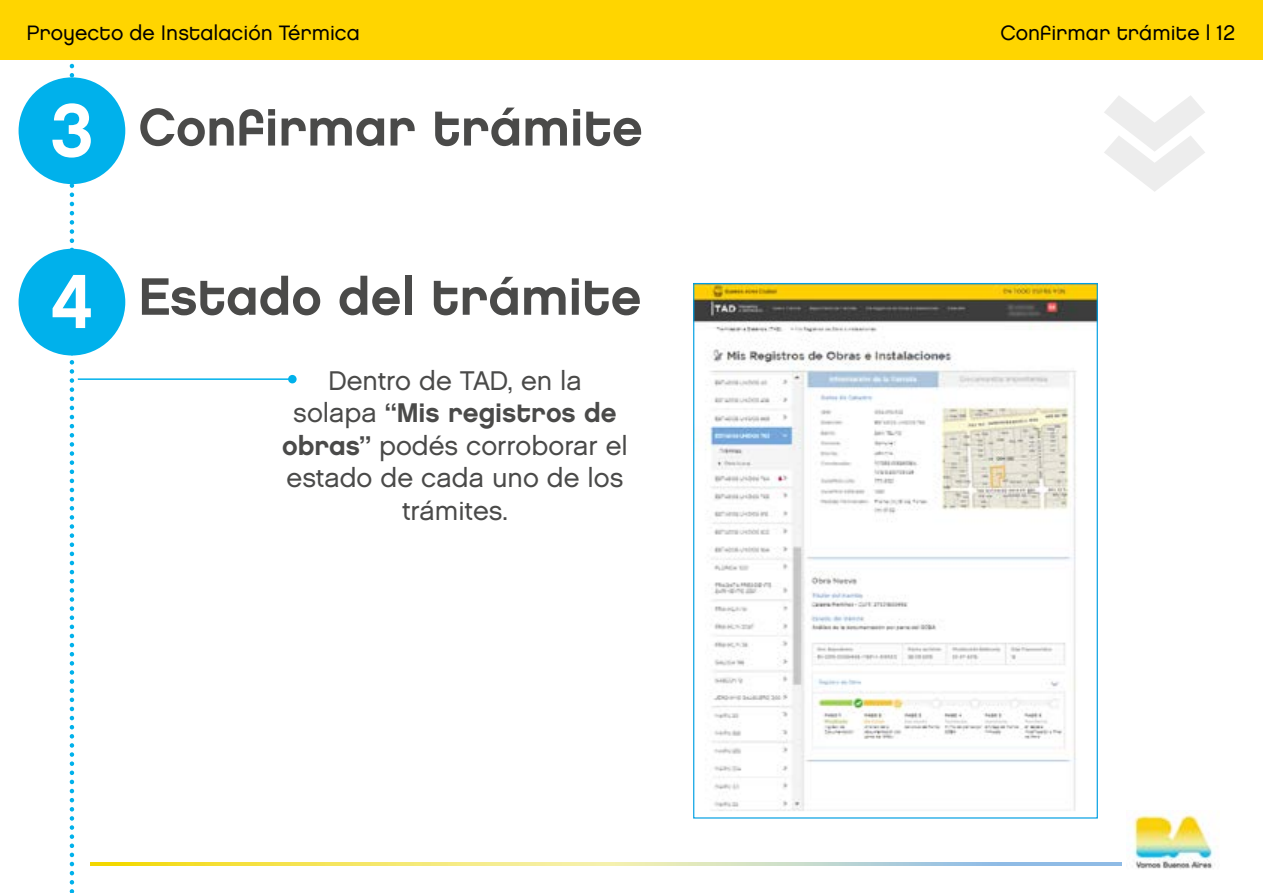
<style>
.page{position:relative;width:1263px;height:893px;background:#fff}
.page>*{position:absolute;margin:0;border:0;box-sizing:border-box;transform-origin:0 0}
.t1{font:76.5px "Chalet New York Nineteen Sixty";color:#fff}
.t2{font:52.5px "Chalet New York Nineteen Eighty";color:#4a4a49}
.t3{font:27px/32.4px "Chalet London Nineteen Sixty";color:#4a4a49;text-align:center}
.t4{font:27px "Chalet New York Nineteen Eighty";color:#4a4a49}
.t5{font:21px "Chalet London Nineteen Eighty";color:#000}
.s1{font-family:"Chalet London Nineteen Sixty"}
.s2{font-family:"Chalet New York Nineteen Eighty"}
</style>
<div class="page">
<svg style="left:70px;top:355px;width:4px;height:538px"></svg>
<svg style="left:70px;top:63px;width:4px;height:186px"></svg>
<svg style="left:1104px;top:96px;width:101px;height:96px"></svg>
<div style="left:19px;top:77px;width:106px;height:107px;background:#00b1eb;border-radius:50%"></div>
<div style="left:19px;top:249px;width:106px;height:106px;background:#00b1eb;border-radius:50%"></div>
<svg style="left:91px;top:862px;width:1030px;height:2px;background:#d6db98"></svg>
<svg style="left:91px;top:864px;width:1030px;height:2px;background:#d6db98"></svg>
<img style="left:1126px;top:810px;width:89px;height:59px">
<hr style="left:78px;top:378px;width:214px;height:2px;background:#00b1eb">
<div style="left:288px;top:375px;width:9px;height:8px;background:#00b1eb;border-radius:50%"></div>
<div style="left:0;top:0;width:1263px;height:60px;background:#ffd500"></div>
<img style="left:695px;top:285px;width:401px;height:526px">
<p class="t5" style="left:27px;top:20px;width:335px">Proyecto de Instalación Térmica</p>
<p class="t5" style="left:1000px;top:20px;width:236px">Confirmar trámite | 12</p>
<h1 class="t1" style="left:51px;top:84px;width:44px">3</h1>
<h1 class="t1" style="left:51px;top:255px;width:44px">4</h1>
<h2 class="t2" style="left:139px;top:95px;width:506px">Confirmar trámite</h2>
<h2 class="t2" style="left:139px;top:265px;width:504px">Estado del trámite</h2>
<p class="t3" style="left:328px;top:364px;width:255px">Dentro de TAD, en la</p>
<p class="t4" style="left:293px;top:396px;width:325px"><span class="s1">solapa</span> “Mis registros de</p>
<p class="t3" style="left:282px;top:429px;width:347px"><span class="s2">obras”</span> podés corroborar el estado de cada uno de los trámites.</p>
</div>
